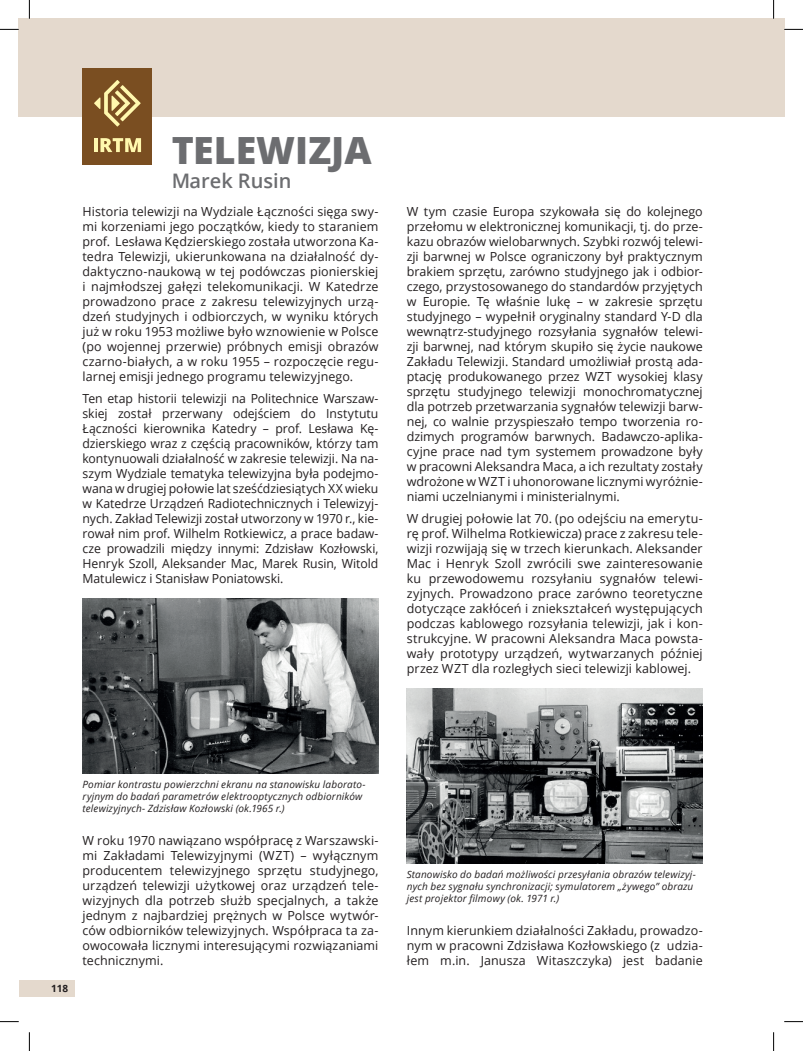
<style>
.page{position:relative;width:803px;height:1051px;background:#fff}
.page>*{position:absolute;margin:0;border:0;box-sizing:border-box;transform-origin:0 0}
.t1{font:800 37.5px "Open Sans";color:#6c6d70}
.t2{font:600 20px "Open Sans";color:#6c6d70}
.t3{font:12.5px/15px "Open Sans";letter-spacing:.005em;color:#231f20;text-align:justify}
.t4{font:italic 10px/12px "Open Sans";letter-spacing:.015em;color:#231f20}
.t5{font:700 10px "Open Sans";color:#231f20}
</style>
<div class="page">
<div style="left:19px;top:19px;width:754px;height:97px;background:#e4d9cd"></div>
<div style="left:19px;top:980px;width:56px;height:17px;background:#e4d9cd"></div>
<div style="left:83px;top:68px;width:69px;height:96px;background:#7a4e21"></div>
<svg style="left:94px;top:80px;width:47px;height:46px"></svg>
<hr style="left:94px;top:138px;width:3px;height:14px;background:#fff8ae">
<svg style="left:100px;top:138px;width:41px;height:14px"></svg>
<img style="left:83px;top:598px;width:295px;height:175px">
<img style="left:407px;top:688px;width:296px;height:175px">
<svg style="left:0;top:29px;width:19px;height:1px"></svg>
<svg style="left:0;top:1021px;width:19px;height:1px"></svg>
<svg style="left:784px;top:1021px;width:19px;height:1px"></svg>
<svg style="left:29px;top:0;width:1px;height:19px"></svg>
<svg style="left:29px;top:1032px;width:1px;height:19px"></svg>
<svg style="left:754px;top:0;width:49px;height:116px"></svg>
<svg style="left:773px;top:1032px;width:1px;height:19px"></svg>
<h1 class="t1" style="left:171px;top:122px;width:202px">TELEWIZJA</h1>
<h2 class="t2" style="left:171px;top:167px;width:122px">Marek Rusin</h2>
<p class="t3" style="left:83px;top:204px;width:297px">Historia telewizji na Wydziale Łączności sięga swy&shy;mi korzeniami jego początków, kiedy to staraniem prof. Lesława Kędzierskiego została utworzona Ka&shy;tedra Telewizji, ukierunkowana na działalność dy&shy;daktyczno-naukową w tej podówczas pionierskiej i najmłodszej gałęzi telekomunikacji. W Katedrze prowadzono prace z zakresu telewizyjnych urzą&shy;dzeń studyjnych i odbiorczych, w wyniku których już w roku 1953 możliwe było wznowienie w Polsce (po wojennej przerwie) próbnych emisji obrazów czarno-białych, a w roku 1955 – rozpoczęcie regu&shy;larnej emisji jednego programu telewizyjnego.</p>
<p class="t3" style="left:83px;top:391px;width:297px">Ten etap historii telewizji na Politechnice Warszaw&shy;skiej został przerwany odejściem do Instytutu Łączności kierownika Katedry – prof. Lesława Kę&shy;dzierskiego wraz z częścią pracowników, którzy tam kontynuowali działalność w zakresie telewizji. Na na&shy;szym Wydziale tematyka telewizyjna była podejmo&shy;wana w drugiej połowie lat sześćdziesiątych XX wieku w Katedrze Urządzeń Radiotechnicznych i Telewizyj&shy;nych. Zakład Telewizji został utworzony w 1970 r., kie&shy;rował nim prof. Wilhelm Rotkiewicz, a prace badaw&shy;cze prowadzili między innymi: Zdzisław Kozłowski, Henryk Szoll, Aleksander Mac, Marek Rusin, Witold Matulewicz i Stanisław Poniatowski.</p>
<p class="t3" style="left:407px;top:204px;width:297px">W tym czasie Europa szykowała się do kolejnego przełomu w elektronicznej komunikacji, tj. do prze&shy;kazu obrazów wielobarwnych. Szybki rozwój telewi&shy;zji barwnej w Polsce ograniczony był praktycznym brakiem sprzętu, zarówno studyjnego jak i odbior&shy;czego, przystosowanego do standardów przyjętych w Europie. Tę właśnie lukę – w zakresie sprzętu studyjnego – wypełnił oryginalny standard Y-D dla wewnątrz-studyjnego rozsyłania sygnałów telewi&shy;zji barwnej, nad którym skupiło się życie naukowe Zakładu Telewizji. Standard umożliwiał prostą ada&shy;ptację produkowanego przez WZT wysokiej klasy sprzętu studyjnego telewizji monochromatycznej dla potrzeb przetwarzania sygnałów telewizji barw&shy;nej, co walnie przyspieszało tempo tworzenia ro&shy;dzimych programów barwnych. Badawczo-aplika&shy;cyjne prace nad tym systemem prowadzone były w pracowni Aleksandra Maca, a ich rezultaty zostały wdrożone w WZT i uhonorowane licznymi wyróżnie&shy;niami uczelnianymi i ministerialnymi.</p>
<p class="t3" style="left:407px;top:511px;width:297px">W drugiej połowie lat 70. (po odejściu na emerytu&shy;rę prof. Wilhelma Rotkiewicza) prace z zakresu tele&shy;wizji rozwijają się w trzech kierunkach. Aleksander Mac i Henryk Szoll zwrócili swe zainteresowanie ku przewodowemu rozsyłaniu sygnałów telewi&shy;zyjnych. Prowadzono prace zarówno teoretyczne dotyczące zakłóceń i zniekształceń występujących podczas kablowego rozsyłania telewizji, jak i kon&shy;strukcyjne. W pracowni Aleksandra Maca powsta&shy;wały prototypy urządzeń, wytwarzanych później przez WZT dla rozległych sieci telewizji kablowej.</p>
<p class="t5" style="left:51px;top:982px;width:19px">118</p>
<p class="t4" style="left:83px;top:778px;width:284px">Pomiar kontrastu powierzchni ekranu na stanowisku laborato&shy;ryjnym do badań parametrów elektrooptycznych odbiorników telewizyjnych- Zdzisław Kozłowski (ok.1965 r.)</p>
<p class="t3" style="left:83px;top:833px;width:297px">W roku 1970 nawiązano współpracę z Warszawski&shy;mi Zakładami Telewizyjnymi (WZT) – wyłącznym producentem telewizyjnego sprzętu studyjnego, urządzeń telewizji użytkowej oraz urządzeń tele&shy;wizyjnych dla potrzeb służb specjalnych, a także jednym z najbardziej prężnych w Polsce wytwór&shy;ców odbiorników telewizyjnych. Współpraca ta za&shy;owocowała licznymi interesującymi rozwiązaniami technicznymi.</p>
<p class="t4" style="left:407px;top:868px;width:291px">Stanowisko do badań możliwości przesyłania obrazów telewizyj&shy;nych bez sygnału synchronizacji; symulatorem „żywego” obrazu jest projektor filmowy (ok. 1971 r.)</p>
<p class="t3" style="left:407px;top:923px;width:297px">Innym kierunkiem działalności Zakładu, prowadzo&shy;nym w pracowni Zdzisława Kozłowskiego (z udzia&shy;łem m.in. Janusza Witaszczyka) jest badanie</p>
</div>
